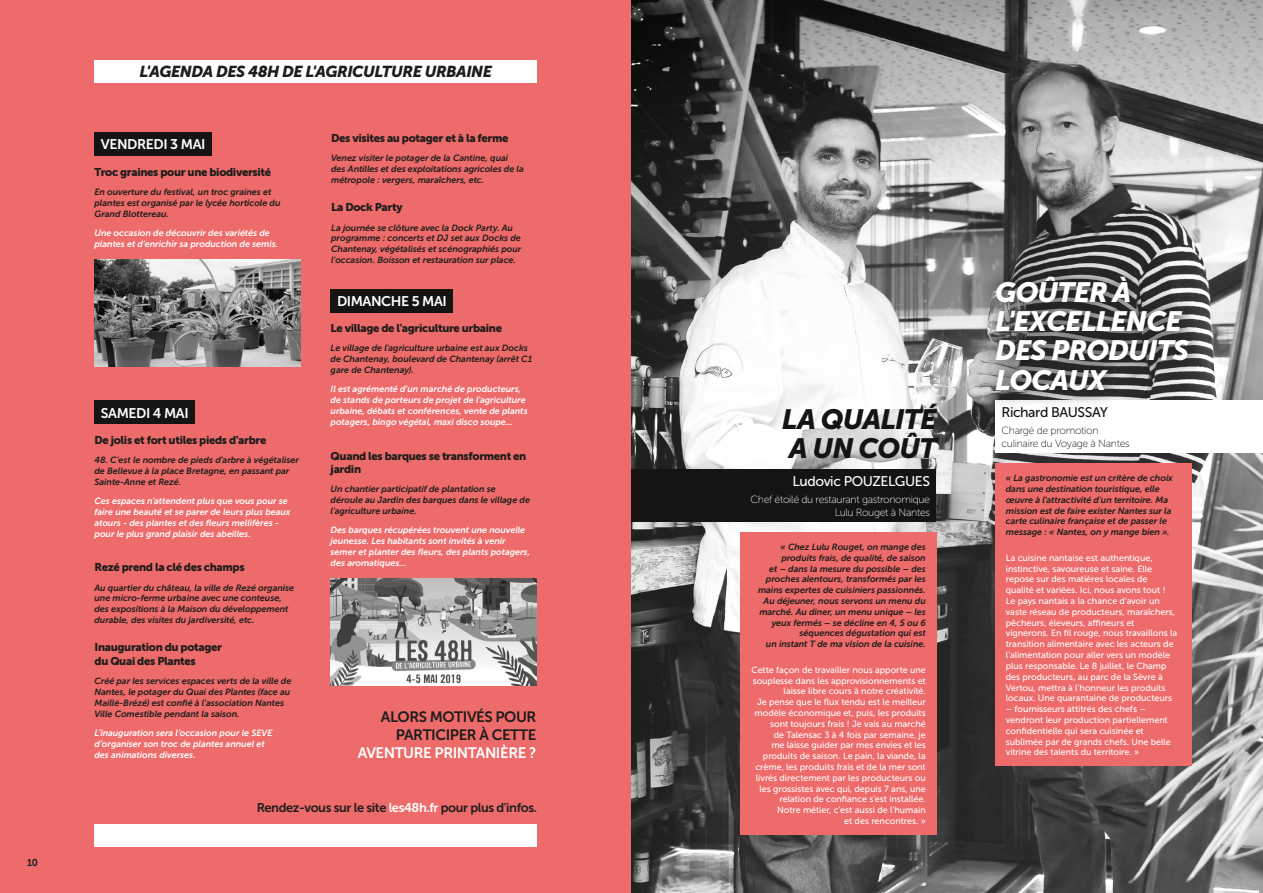
<style>
.page{position:relative;width:1263px;height:893px;background:#fff}
.page>*{position:absolute;margin:0;border:0;box-sizing:border-box;transform-origin:0 0}
.TemoignageTitre{font:italic 27.75px/29.2px "Museo Sans 900";letter-spacing:-.03em;color:#fff}
.TemoignageTitre-2{font:italic 27.75px/29.2px "Museo Sans 900";letter-spacing:-.03em;color:#161412}
.Encart{font:italic 15.75px "Museo Sans 900";letter-spacing:-.03em;color:#1d1d1b}
.t1{font:15px/18px "Museo Sans 700";letter-spacing:-.03em;color:#1d1d1b;text-align:right}
.Nom{font:13.95px "Museo Sans 700";letter-spacing:-.03em;color:#fff}
.Nom-2{font:13.95px "Museo Sans 500";letter-spacing:-.03em;color:#fff}
.Nom-3{font:13.95px "Museo Sans 500";letter-spacing:-.03em;color:#161412}
.t2{font:12.75px "Museo Sans 700";letter-spacing:-.03em;color:#1d1d1b}
.Texte{font:11.25px/13.5px "Museo Sans 900";letter-spacing:-.03em;color:#1d1d1b}
.Intitulé{font:10.5px/12.8px "Museo Sans 100";letter-spacing:-.03em;color:#fff;text-align:right}
.Intitulé-2{font:10.5px/12.8px "Museo Sans 100";letter-spacing:-.03em;color:#161412}
.t3{font:9.9px "Museo Sans 700";color:#1d1d1b}
.TemoignageNoir{font:italic 9px/10.8px "Museo Sans 700";letter-spacing:-.005em;color:#1d1d1b}
.TemoignageBlanc{font:9px/10.8px "Museo Sans 500";letter-spacing:-.005em;color:#fff}
.TemoignageNoir-2{font:italic 9px/10.8px "Museo Sans 700";letter-spacing:-.005em;color:#fff}
.s1{color:#fff}
</style>
<div class="page">
<div style="left:0;top:0;width:631px;height:893px;background:#ed6b6a"></div>
<div style="left:94px;top:824px;width:443px;height:22px;background:#fff"></div>
<img style="left:631px;top:0;width:632px;height:893px">
<div style="left:995px;top:464px;width:197px;height:302px;background:#ed6b6a"></div>
<div style="left:995px;top:400px;width:268px;height:53px;background:#fff"></div>
<div style="left:94px;top:60px;width:443px;height:23px;background:#fff"></div>
<div style="left:94px;top:132px;width:118px;height:24px;background:#161412"></div>
<img style="left:94px;top:260px;width:206px;height:107px">
<div style="left:94px;top:401px;width:101px;height:23px;background:#161412"></div>
<div style="left:331px;top:289px;width:122px;height:23px;background:#161412"></div>
<img style="left:331px;top:579px;width:205px;height:107px">
<div style="left:740px;top:533px;width:196px;height:302px;background:#ed6b6a"></div>
<div style="left:631px;top:469px;width:305px;height:53px;background:#161412"></div>
<div style="left:979px;top:259px;width:228px;height:149px;background:#1d1d1b;opacity:.83"></div>
<p class="t3" style="left:27px;top:857px;width:12px">10</p>
<p class="Encart" style="left:139px;top:63px;width:354px">L'AGENDA DES 48H DE L'AGRICULTURE URBAINE</p>
<p class="Nom" style="left:101px;top:137px;width:106px">VENDREDI 3 MAI</p>
<p class="Texte" style="left:94px;top:165px;width:178px">Troc graines pour une biodiversité</p>
<p class="TemoignageNoir" style="left:94px;top:186px;width:187px">En ouverture du festival, un troc graines et plantes est organisé par le lycée horticole du<br>Grand Blottereau.</p>
<p class="TemoignageNoir-2" style="left:94px;top:227px;width:185px">Une occasion de découvrir des variétés de plantes et d'enrichir sa production de semis.</p>
<p class="Nom" style="left:101px;top:405px;width:89px">SAMEDI 4 MAI</p>
<p class="Texte" style="left:94px;top:433px;width:173px">De jolis et fort utiles pieds d'arbre</p>
<p class="TemoignageNoir" style="left:94px;top:455px;width:206px">48. C'est le nombre de pieds d'arbre à végétaliser de Bellevue à la place Bretagne, en passant par<br>Sainte-Anne et Rezé.</p>
<p class="TemoignageNoir-2" style="left:94px;top:496px;width:198px">Ces espaces n'attendent plus que vous pour se faire une beauté et se parer de leurs plus beaux atours - des plantes et des fleurs mellifères - pour le plus grand plaisir des abeilles.</p>
<p class="Texte" style="left:94px;top:561px;width:152px">Rezé prend la clé des champs</p>
<p class="TemoignageNoir" style="left:94px;top:582px;width:201px">Au quartier du château, la ville de Rezé organise une micro-ferme urbaine avec une conteuse, des expositions à la Maison du développement durable, des visites du jardiversité, etc.</p>
<p class="Texte" style="left:94px;top:641px;width:129px">Inauguration du potager du Quai des Plantes</p>
<p class="TemoignageNoir" style="left:94px;top:676px;width:198px">Créé par les services espaces verts de la ville de Nantes, le potager du Quai des Plantes (face au Maillé-Brézé) est confié à l'association Nantes Ville Comestible pendant la saison.</p>
<p class="TemoignageNoir-2" style="left:94px;top:727px;width:180px">L’inauguration sera l’occasion pour le SEVE d’organiser son troc de plantes annuel et des animations diverses.</p>
<p class="Texte" style="left:331px;top:131px;width:179px">Des visites au potager et à la ferme</p>
<p class="TemoignageNoir" style="left:331px;top:153px;width:194px">Venez visiter le potager de la Cantine, quai des Antilles et des exploitations agricoles de la métropole : vergers, maraîchers, etc.</p>
<p class="Texte" style="left:331px;top:201px;width:73px">La Dock Party</p>
<p class="TemoignageNoir" style="left:331px;top:222px;width:192px">La journée se clôture avec la Dock Party. Au programme : concerts et DJ set aux Docks de Chantenay, végétalisés et scénographiés pour l'occasion. Boisson et restauration sur place.</p>
<p class="Nom" style="left:337px;top:293px;width:111px">DIMANCHE 5 MAI</p>
<p class="Texte" style="left:331px;top:321px;width:173px">Le village de l'agriculture urbaine</p>
<p class="TemoignageNoir" style="left:331px;top:343px;width:203px">Le village de l'agriculture urbaine est aux Docks de Chantenay, boulevard de Chantenay (arrêt C1 gare de Chantenay).</p>
<p class="TemoignageNoir-2" style="left:331px;top:384px;width:199px">Il est agrémenté d'un marché de producteurs, de stands de porteurs de projet de l'agriculture urbaine, débats et conférences, vente de plants potagers, bingo végétal, maxi disco soupe...</p>
<p class="Texte" style="left:331px;top:449px;width:197px">Quand les barques se transforment en jardin</p>
<p class="TemoignageNoir" style="left:331px;top:484px;width:201px">Un chantier participatif de plantation se déroule au Jardin des barques dans le village de l'agriculture urbaine.</p>
<p class="TemoignageNoir-2" style="left:331px;top:525px;width:201px">Des barques récupérées trouvent une nouvelle jeunesse. Les habitants sont invités à venir semer et planter des fleurs, des plants potagers, des aromatiques...</p>
<p class="t1" style="left:358px;top:707px;width:180px">ALORS MOTIVÉS POUR<br>PARTICIPER À CETTE<br><span class="s1">AVENTURE PRINTANIÈRE ?</span></p>
<p class="t2" style="left:257px;top:801px;width:282px">Rendez-vous sur le site <span class="s1">les48h.fr</span> pour plus d'infos.</p>
<p class="TemoignageTitre-2" style="left:782px;top:405px;width:156px">LA QUALITÉ<br>A UN COÛT</p>
<p class="Nom-2" style="left:792px;top:473px;width:139px">Ludovic POUZELGUES</p>
<p class="Intitulé" style="left:750px;top:493px;width:181px">Chef étoilé du restaurant gastronomique<br>Lulu Rouget à Nantes</p>
<p class="TemoignageNoir" style="left:758px;top:541px;width:169px;text-align:right">« Chez Lulu Rouget, on mange des produits frais, de qualité, de saison<br>et – dans la mesure du possible – des proches alentours, transformés par les mains expertes de cuisiniers passionnés.<br>Au déjeuner, nous servons un menu du marché. Au diner, un menu unique – les yeux fermés – se décline en 4, 5 ou 6 séquences dégustation qui est<br>un instant T de ma vision de la cuisine.</p>
<p class="TemoignageBlanc" style="left:751px;top:664px;width:176px;text-align:right">Cette façon de travailler nous apporte une souplesse dans les approvisionnements et laisse libre cours à notre créativité.<br>Je pense que le flux tendu est le meilleur modèle économique et, puis, les produits sont toujours frais ! Je vais au marché<br>de Talensac 3 à 4 fois par semaine, je<br>me laisse guider par mes envies et les produits de saison. Le pain, la viande, la crème, les produits frais et de la mer sont livrés directement par les producteurs ou les grossistes avec qui, depuis 7 ans, une relation de confiance s'est installée.<br>Notre métier, c'est aussi de l'humain<br>et des rencontres. »</p>
<p class="TemoignageTitre" style="left:995px;top:277px;width:195px">GOÛTER À<br>L'EXCELLENCE<br>DES PRODUITS<br>LOCAUX</p>
<p class="Nom-3" style="left:1001px;top:405px;width:108px">Richard BAUSSAY</p>
<p class="Intitulé-2" style="left:1001px;top:424px;width:130px">Chargé de promotion culinaire du Voyage à Nantes</p>
<p class="TemoignageNoir" style="left:1006px;top:473px;width:169px">« La gastronomie est un critère de choix dans une destination touristique, elle œuvre à l'attractivité d'un territoire. Ma mission est de faire exister Nantes sur la carte culinaire française et de passer le message : « Nantes, on y mange bien ».</p>
<p class="TemoignageBlanc" style="left:1006px;top:552px;width:173px">La cuisine nantaise est authentique, instinctive, savoureuse et saine. Elle repose sur des matières locales de qualité et variées. Ici, nous avons tout !<br>Le pays nantais a la chance d'avoir un vaste réseau de producteurs, maraîchers, pêcheurs, éleveurs, affineurs et vignerons. En fil rouge, nous travaillons la transition alimentaire avec les acteurs de l'alimentation pour aller vers un modèle plus responsable. Le 8 juillet, le Champ des producteurs, au parc de la Sèvre à Vertou, mettra à l'honneur les produits locaux. Une quarantaine de producteurs</p>
<p class="TemoignageBlanc" style="left:1006px;top:704px;width:166px">– fournisseurs attitrés des chefs – vendront leur production partiellement confidentielle qui sera cuisinée et sublimée par de grands chefs. Une belle vitrine des talents du territoire. »</p>
</div>
